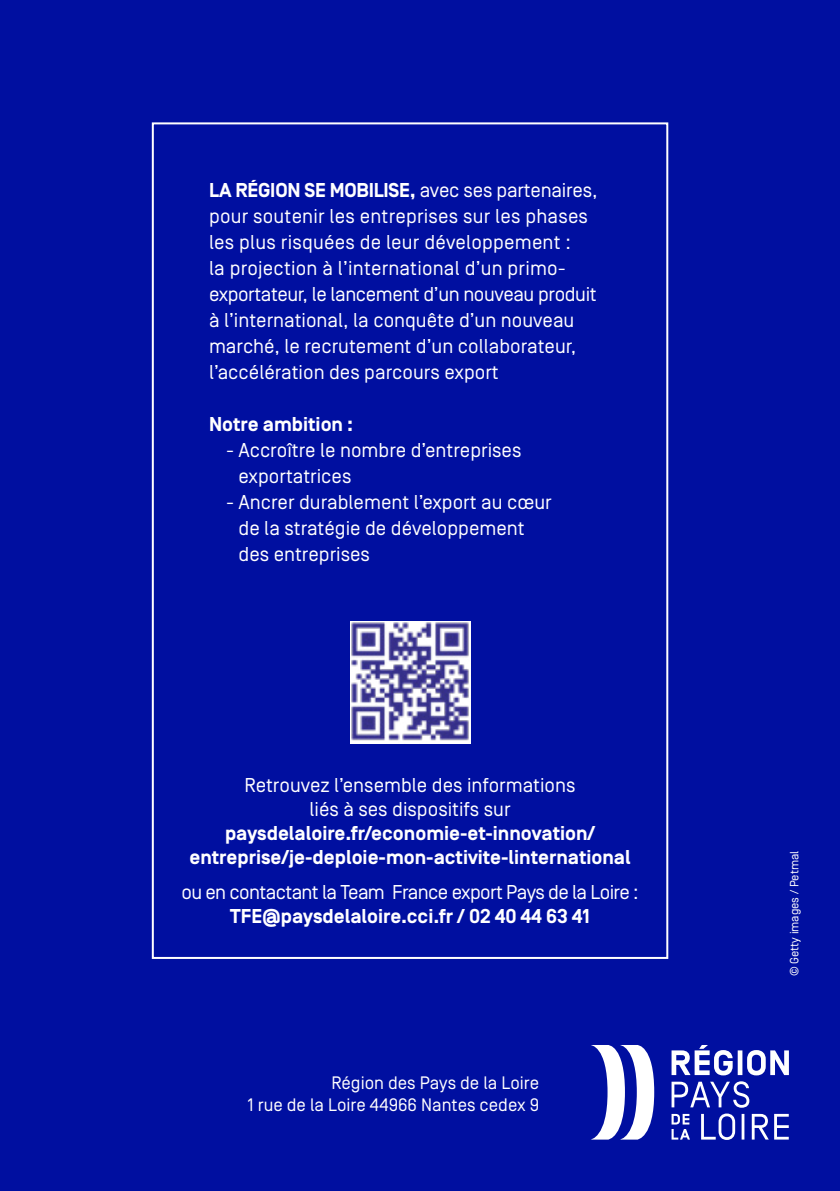
<style>
.page{position:relative;width:840px;height:1191px;background:#fff}
.page>*{position:absolute;margin:0;border:0;box-sizing:border-box;transform-origin:0 0}
.t1{font:20px/26px "Simplon Norm";color:#fff}
.t2{font:700 20px/24px "Simplon Norm";color:#fff;text-align:center}
.t3{font:20px "Simplon Norm";letter-spacing:-.03em;color:#fff}
.t4{font:18px/21.6px "Simplon Norm";color:#fff;text-align:right}
.t5{font:12px "Simplon Norm";color:#fff}
.s1{font-weight:700}
</style>
<div class="page">
<div style="left:0;top:0;width:839px;height:1191px;background:#000fa0"></div>
<img style="left:350px;top:621px;width:120px;height:122px">
<svg style="left:591px;top:1045px;width:62px;height:94px"></svg>
<svg style="left:701px;top:1113px;width:87px;height:27px"></svg>
<svg style="left:671px;top:1081px;width:78px;height:26px"></svg>
<svg style="left:671px;top:1045px;width:117px;height:30px"></svg>
<svg style="left:671px;top:1114px;width:18px;height:25px"></svg>
<p class="t1" style="left:209px;top:178px;width:390px"><span class="s1">LA RÉGION SE MOBILISE,</span> avec ses partenaires, pour soutenir les entreprises sur les phases les plus risquées de leur développement :<br>la projection à l’international d’un primo&shy;exportateur, le lancement d’un nouveau produit à l’international, la conquête d’un nouveau marché, le recrutement d’un collaborateur, l’accélération des parcours export</p>
<p class="t2" style="left:209px;top:413px;width:146px">Notre ambition :</p>
<p class="t1" style="left:238px;top:438px;width:284px;text-indent:-12px">- Accroître le nombre d’entreprises exportatrices</p>
<p class="t1" style="left:238px;top:490px;width:314px;text-indent:-12px">- Ancrer durablement l’export au cœur de la stratégie de développement des entreprises</p>
<p class="t1" style="left:244px;top:773px;width:332px;line-height:24px;text-align:center">Retrouvez l’ensemble des informations liés à ses dispositifs sur</p>
<p class="t2" style="left:189px;top:822px;width:442px">paysdelaloire.fr/economie-et-innovation/ entreprise/je-deploie-mon-activite-linternational</p>
<p class="t3" style="left:181px;top:881px;width:458px">ou en contactant la Team France export Pays de la Loire :</p>
<p class="t2" style="left:230px;top:905px;width:361px">TFE@paysdelaloire.cci.fr / 02 40 44 63 41</p>
<p class="t4" style="left:247px;top:1072px;width:293px">Région des Pays de la Loire<br>1 rue de la Loire 44966 Nantes cedex 9</p>
<p class="t5" style="left:787px;top:976px;width:127px;rotate:-90deg">© Getty images / Petmal</p>
</div>
